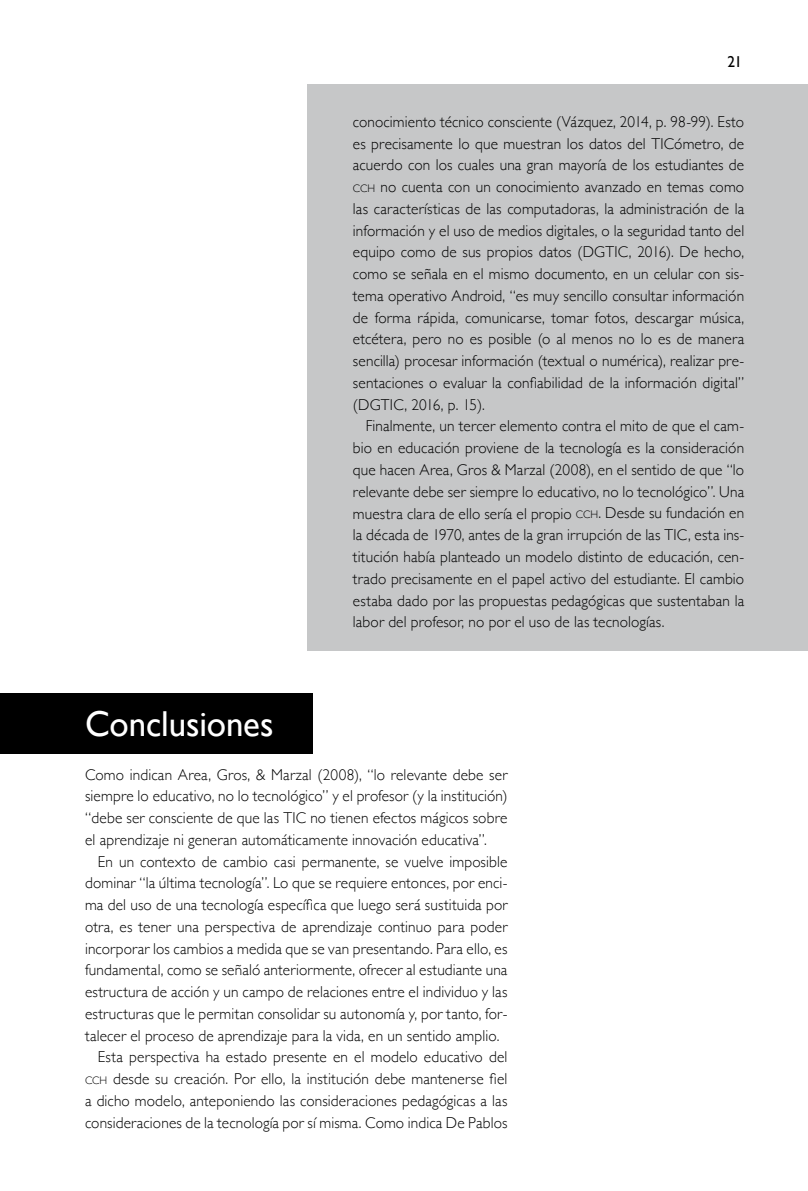
<style>
.page{position:relative;width:808px;height:1191px;background:#fff}
.page>*{position:absolute;margin:0;border:0;box-sizing:border-box;transform-origin:0 0}
.t1{font:36px "Gill Sans";letter-spacing:-.005em;color:#fff}
.t2{font:300 15.75px "Gill Sans";letter-spacing:.01em;color:#000}
.t3{font:15.75px "Gill Sans";color:#000}
.s1{font-size:10.95px}
</style>
<div class="page">
<div style="left:307px;top:85px;width:501px;height:566px;background:#c6c7c8"></div>
<div style="left:0;top:693px;width:313px;height:60px;background:#000"></div>
<p class="t3" style="left:727px;top:52px;width:16px">21</p>
<p class="t2" style="left:353px;top:109px;width:393px">conocimiento técnico consciente (Vázquez, 2014, p. 98-99). Esto</p>
<p class="t2" style="left:353px;top:131px;width:393px">es precisamente lo que muestran los datos del TICómetro, de</p>
<p class="t2" style="left:353px;top:153px;width:393px">acuerdo con los cuales una gran mayoría de los estudiantes de</p>
<p class="t2" style="left:353px;top:174px;width:393px"><span class="s1">CCH</span> no cuenta con un conocimiento avanzado en temas como</p>
<p class="t2" style="left:353px;top:196px;width:393px">las características de las computadoras, la administración de la</p>
<p class="t2" style="left:353px;top:218px;width:393px">información y el uso de medios digitales, o la seguridad tanto del</p>
<p class="t2" style="left:353px;top:240px;width:393px">equipo como de sus propios datos (DGTIC, 2016). De hecho,</p>
<p class="t2" style="left:353px;top:261px;width:393px">como se señala en el mismo documento, en un celular con sis-</p>
<p class="t2" style="left:353px;top:283px;width:393px">tema operativo Android, “es muy sencillo consultar información</p>
<p class="t2" style="left:353px;top:305px;width:393px">de forma rápida, comunicarse, tomar fotos, descargar música,</p>
<p class="t2" style="left:353px;top:327px;width:393px">etcétera, pero no es posible (o al menos no lo es de manera</p>
<p class="t2" style="left:353px;top:348px;width:393px">sencilla) procesar información (textual o numérica), realizar pre-</p>
<p class="t2" style="left:353px;top:370px;width:393px">sentaciones o evaluar la confiabilidad de la información digital”</p>
<p class="t2" style="left:353px;top:392px;width:133px">(DGTIC, 2016, p. 15).</p>
<p class="t2" style="left:366px;top:414px;width:380px">Finalmente, un tercer elemento contra el mito de que el cam-</p>
<p class="t2" style="left:353px;top:435px;width:393px">bio en educación proviene de la tecnología es la consideración</p>
<p class="t2" style="left:353px;top:457px;width:393px">que hacen Area, Gros &amp; Marzal (2008), en el sentido de que “lo</p>
<p class="t2" style="left:353px;top:479px;width:393px">relevante debe ser siempre lo educativo, no lo tecnológico”. Una</p>
<p class="t2" style="left:353px;top:501px;width:393px">muestra clara de ello sería el propio <span class="s1">CCH</span>. Desde su fundación en</p>
<p class="t2" style="left:353px;top:522px;width:393px">la década de 1970, antes de la gran irrupción de las TIC, esta ins-</p>
<p class="t2" style="left:353px;top:544px;width:393px">titución había planteado un modelo distinto de educación, cen-</p>
<p class="t2" style="left:353px;top:566px;width:393px">trado precisamente en el papel activo del estudiante. El cambio</p>
<p class="t2" style="left:353px;top:588px;width:393px">estaba dado por las propuestas pedagógicas que sustentaban la</p>
<p class="t2" style="left:353px;top:609px;width:313px">labor del profesor, no por el uso de las tecnologías.</p>
<p class="t1" style="left:85px;top:702px;width:190px">Conclusiones</p>
<p class="t2" style="left:85px;top:762px;width:424px">Como indican Area, Gros, &amp; Marzal (2008), “lo relevante debe ser</p>
<p class="t2" style="left:85px;top:783px;width:424px">siempre lo educativo, no lo tecnológico” y el profesor (y la institución)</p>
<p class="t2" style="left:85px;top:805px;width:424px">“debe ser consciente de que las TIC no tienen efectos mágicos sobre</p>
<p class="t2" style="left:85px;top:827px;width:403px">el aprendizaje ni generan automáticamente innovación educativa”.</p>
<p class="t2" style="left:98px;top:849px;width:411px">En un contexto de cambio casi permanente, se vuelve imposible</p>
<p class="t2" style="left:85px;top:870px;width:424px">dominar “la última tecnología”. Lo que se requiere entonces, por enci-</p>
<p class="t2" style="left:85px;top:892px;width:424px">ma del uso de una tecnología específica que luego será sustituida por</p>
<p class="t2" style="left:85px;top:914px;width:424px">otra, es tener una perspectiva de aprendizaje continuo para poder</p>
<p class="t2" style="left:85px;top:936px;width:424px">incorporar los cambios a medida que se van presentando. Para ello, es</p>
<p class="t2" style="left:85px;top:957px;width:424px">fundamental, como se señaló anteriormente, ofrecer al estudiante una</p>
<p class="t2" style="left:85px;top:979px;width:424px">estructura de acción y un campo de relaciones entre el individuo y las</p>
<p class="t2" style="left:85px;top:1001px;width:424px">estructuras que le permitan consolidar su autonomía y, por tanto, for-</p>
<p class="t2" style="left:85px;top:1023px;width:416px">talecer el proceso de aprendizaje para la vida, en un sentido amplio.</p>
<p class="t2" style="left:98px;top:1044px;width:411px">Esta perspectiva ha estado presente en el modelo educativo del</p>
<p class="t2" style="left:85px;top:1066px;width:424px"><span class="s1">CCH</span> desde su creación. Por ello, la institución debe mantenerse fiel</p>
<p class="t2" style="left:85px;top:1088px;width:424px">a dicho modelo, anteponiendo las consideraciones pedagógicas a las</p>
<p class="t2" style="left:85px;top:1110px;width:424px">consideraciones de la tecnología por sí misma. Como indica De Pablos</p>
</div>
